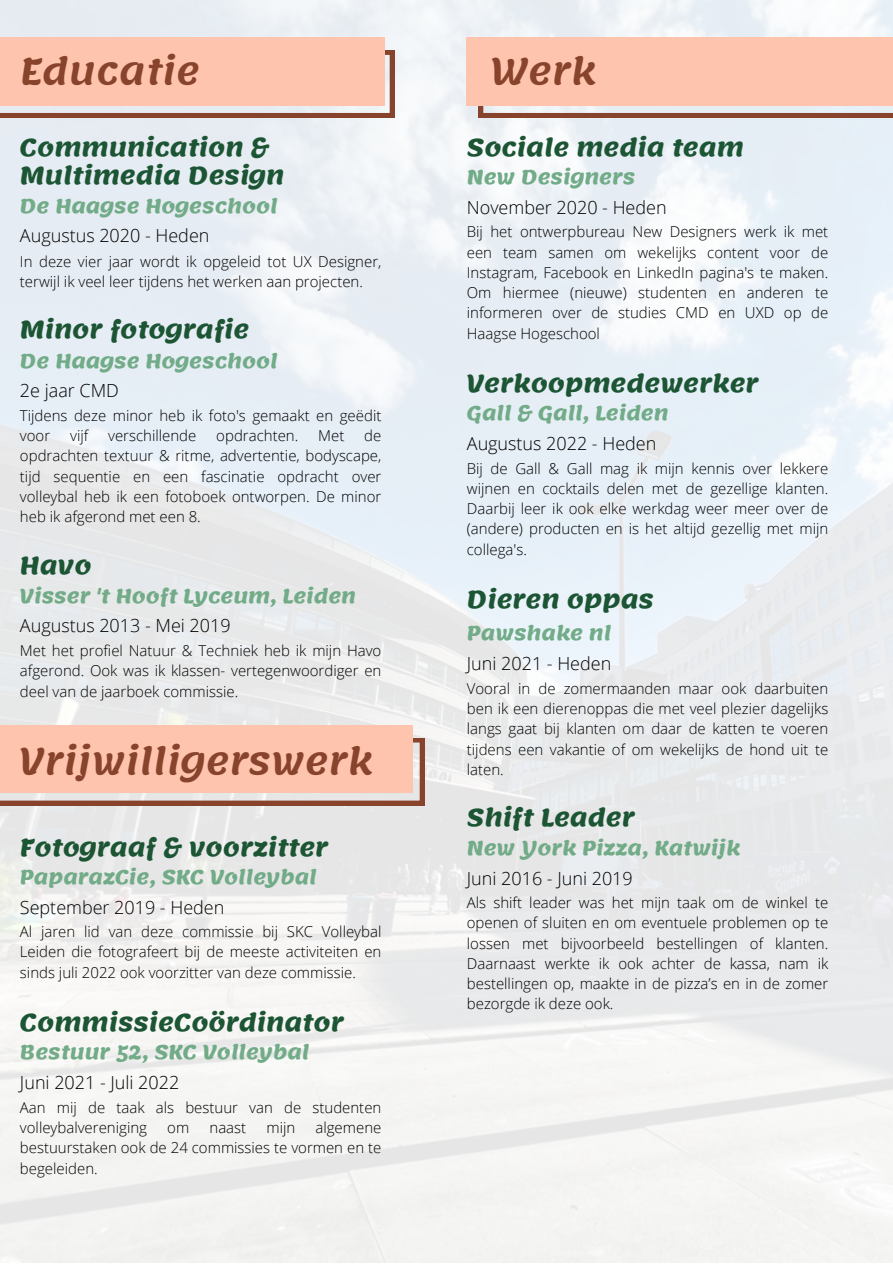
<style>
.page{position:relative;width:893px;height:1264px;background:#fff}
.page>*{position:absolute;margin:0;border:0;box-sizing:border-box;transform-origin:0 0}
.t1{font:600 36px "Lemonada";color:#88432c}
.t2{font:700 24px/28px "Lemonada";color:#1c5534}
.t3{font:700 19.5px "Lemonada";color:#71ab87}
.t4{font:300 18px "Open Sans";color:#000}
.t5{font:300 15px/20.2px "Open Sans";color:#000;text-align:justify}
</style>
<div class="page">
<img style="left:0;top:0;width:892px;height:1262px">
<svg style="left:467px;top:38px;width:425px;height:79px"></svg>
<svg style="left:0;top:38px;width:394px;height:79px"></svg>
<svg style="left:0;top:725px;width:424px;height:80px"></svg>
<p class="t1" style="left:20px;top:50px;width:181px">Educatie</p>
<p class="t1" style="left:491px;top:50px;width:106px">Werk</p>
<p class="t2" style="left:20px;top:133px;width:266px">Communication &amp;<br>Multimedia Design</p>
<p class="t3" style="left:20px;top:195px;width:259px">De Haagse Hogeschool</p>
<p class="t5" style="left:20px;top:250px;width:363px">In deze vier jaar wordt ik opgeleid tot UX Designer, terwijl ik veel leer tijdens het werken aan projecten.</p>
<p class="t4" style="left:20px;top:223px;width:191px">Augustus 2020 - Heden</p>
<p class="t2" style="left:20px;top:316px;width:231px">Minor fotografie</p>
<p class="t3" style="left:20px;top:349px;width:259px">De Haagse Hogeschool</p>
<p class="t5" style="left:20px;top:405px;width:363px">Tijdens deze minor heb ik foto's gemaakt en geëdit voor</p>
<p class="t4" style="left:20px;top:377px;width:100px">2e jaar CMD</p>
<p class="t5" style="left:70px;top:425px;width:20px">vijf</p>
<p class="t5" style="left:108px;top:425px;width:90px">verschillende</p>
<p class="t5" style="left:216px;top:425px;width:83px">opdrachten.</p>
<p class="t5" style="left:318px;top:425px;width:28px">Met</p>
<p class="t5" style="left:20px;top:425px;width:363px;text-indent:344px">de opdrachten textuur &amp; ritme, advertentie, bodyscape, tijd sequentie en een fascinatie opdracht over volleybal heb ik een fotoboek ontworpen. De minor heb ik afgerond met een 8.</p>
<p class="t2" style="left:20px;top:551px;width:73px">Havo</p>
<p class="t3" style="left:20px;top:584px;width:337px">Visser 't Hooft Lyceum, Leiden</p>
<p class="t5" style="left:20px;top:640px;width:363px">Met het profiel Natuur &amp; Techniek heb ik mijn Havo afgerond. Ook was ik klassen- vertegenwoordiger en deel van de jaarboek commissie.</p>
<p class="t4" style="left:20px;top:612px;width:212px">Augustus 2013 - Mei 2019</p>
<p class="t1" style="left:20px;top:740px;width:354px">Vrijwilligerswerk</p>
<p class="t2" style="left:20px;top:833px;width:310px">Fotograaf &amp; voorzitter</p>
<p class="t3" style="left:20px;top:865px;width:298px">PaparazCie, SKC Volleybal</p>
<p class="t4" style="left:20px;top:894px;width:206px">September 2019 - Heden</p>
<p class="t5" style="left:20px;top:921px;width:363px">Al jaren lid van deze commissie bij SKC Volleybal Leiden die fotografeert bij de meeste activiteiten en sinds juli 2022 ook voorzitter van deze commissie.</p>
<p class="t2" style="left:20px;top:1008px;width:325px">CommissieCoördinator</p>
<p class="t3" style="left:20px;top:1041px;width:291px">Bestuur 52, SKC Volleybal</p>
<p class="t4" style="left:20px;top:1070px;width:161px">Juni 2021 - Juli 2022</p>
<p class="t5" style="left:20px;top:1096px;width:363px">Aan mij de taak als bestuur van de studenten volleybalvereniging</p>
<p class="t5" style="left:20px;top:1117px;width:363px;text-indent:295px">algemene bestuurstaken ook de 24 commissies te vormen en te begeleiden.</p>
<p class="t5" style="left:167px;top:1117px;width:23px">om</p>
<p class="t5" style="left:209px;top:1117px;width:38px">naast</p>
<p class="t5" style="left:266px;top:1117px;width:30px">mijn</p>
<p class="t2" style="left:467px;top:133px;width:278px">Sociale media team</p>
<p class="t3" style="left:467px;top:166px;width:170px">New Designers</p>
<p class="t4" style="left:467px;top:195px;width:201px">November 2020 - Heden</p>
<p class="t5" style="left:467px;top:221px;width:363px">Bij het ontwerpbureau New Designers werk ik met een team samen om wekelijks content voor de Instagram, Facebook en LinkedIn pagina's te maken.<br>Om hiermee (nieuwe) studenten en anderen te informeren over de studies CMD en UXD op de Haagse Hogeschool</p>
<p class="t2" style="left:467px;top:370px;width:293px">Verkoopmedewerker</p>
<p class="t3" style="left:467px;top:402px;width:203px">Gall &amp; Gall, Leiden</p>
<p class="t4" style="left:467px;top:431px;width:191px">Augustus 2022 - Heden</p>
<p class="t5" style="left:467px;top:457px;width:363px">Bij de Gall &amp; Gall mag ik mijn kennis over lekkere wijnen en cocktails delen met de gezellige klanten.<br>Daarbij leer ik ook elke werkdag weer meer over de (andere) producten en is het altijd gezellig met mijn collega's.</p>
<p class="t2" style="left:467px;top:585px;width:189px">Dieren oppas</p>
<p class="t3" style="left:467px;top:622px;width:146px">Pawshake nl</p>
<p class="t4" style="left:467px;top:651px;width:146px">Juni 2021 - Heden</p>
<p class="t5" style="left:467px;top:678px;width:363px">Vooral in de zomermaanden maar ook daarbuiten ben ik een dierenoppas die met veel plezier dagelijks langs gaat bij klanten om daar de katten te voeren tijdens een vakantie of om wekelijks de hond uit te</p>
<p class="t5" style="left:467px;top:759px;width:38px">laten.</p>
<p class="t2" style="left:467px;top:804px;width:169px">Shift Leader</p>
<p class="t3" style="left:467px;top:836px;width:275px">New York Pizza, Katwijk</p>
<p class="t4" style="left:467px;top:865px;width:167px">Juni 2016 - Juni 2019</p>
<p class="t5" style="left:467px;top:892px;width:363px">Als shift leader was het mijn taak om de winkel te openen of sluiten en om eventuele problemen op te lossen met bijvoorbeeld bestellingen of klanten.<br>Daarnaast werkte ik ook achter de kassa, nam ik bestellingen op, maakte in de pizza’s en in de zomer bezorgde ik deze ook.</p>
</div>
